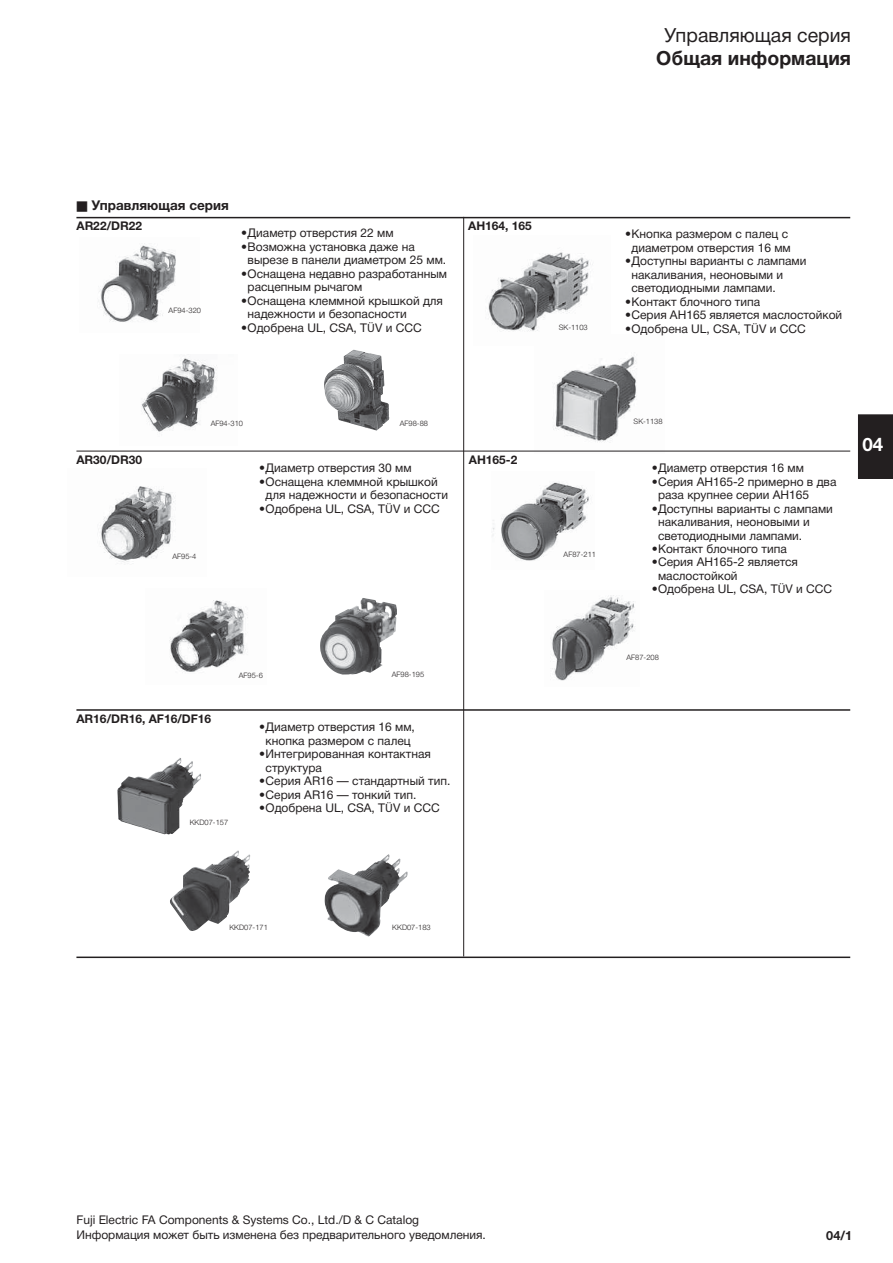
<style>
.page{position:relative;width:893px;height:1263px;background:#fff}
.page>*{position:absolute;margin:0;border:0;box-sizing:border-box;transform-origin:0 0}
.t1{font:19.5px "Helvetica Neue Cyr";color:#231f20}
.t2{font:700 19.5px "Helvetica Neue Cyr";color:#231f20}
.t3{font:700 18.75px "Helvetica Neue Cyr";color:#fff}
.t4{font:700 13.5px "Helvetica Neue Cyr";color:#231f20}
.t5{font:700 12.75px "Helvetica Neue Cyr";color:#231f20}
.t6{font:12px/13.5px "Helvetica Neue Cyr";color:#231f20}
.t7{font:700 12px "Helvetica Neue Cyr";color:#231f20}
.t8{font:700 12px "Helvetica Neue Cyr";letter-spacing:-.22em;color:#231f20}
.t9{font:300 7.5px "Helvetica Neue Cyr";color:#231f20}
.s1{font-family:"Myriad Pro"}
</style>
<div class="page">
<div style="left:858px;top:415px;width:35px;height:63px;background:#231f20"></div>
<img style="left:492px;top:482px;width:97px;height:79px">
<img style="left:550px;top:595px;width:85px;height:86px">
<img style="left:534px;top:356px;width:131px;height:95px">
<img style="left:488px;top:252px;width:105px;height:80px">
<img style="left:98px;top:486px;width:76px;height:76px">
<hr style="left:463px;top:217px;width:1px;height:739px;background:#231f20">
<hr style="left:76px;top:451px;width:774px;height:1px;background:#231f20">
<hr style="left:76px;top:709px;width:774px;height:2px;background:#231f20">
<img style="left:98px;top:243px;width:78px;height:79px">
<img style="left:141px;top:358px;width:76px;height:74px">
<img style="left:169px;top:600px;width:79px;height:72px">
<img style="left:324px;top:349px;width:65px;height:82px">
<img style="left:320px;top:598px;width:77px;height:77px">
<hr style="left:76px;top:217px;width:774px;height:1px;background:#231f20">
<hr style="left:76px;top:957px;width:774px;height:1px;background:#231f20">
<img style="left:117px;top:758px;width:84px;height:77px">
<img style="left:170px;top:850px;width:80px;height:81px">
<img style="left:324px;top:854px;width:84px;height:83px">
<h1 class="t1" style="left:664px;top:28px;width:188px">Управляющая серия</h1>
<h1 class="t2" style="left:656px;top:47px;width:196px">Общая информация</h1>
<p class="t4" style="left:91px;top:197px;width:139px">Управляющая серия</p>
<p class="t8" style="left:76px;top:219px;width:67px">AR22/DR22</p>
<p class="t9" style="left:169px;top:308px;width:34px">AF94-320</p>
<p class="t6" style="left:241px;top:227px;width:154px">• Диаметр отверстия 22 мм</p>
<p class="t6" style="left:248px;top:241px;width:200px;text-indent:-6px">• Возможна установка даже на вырезе в панели диаметром 25 мм.</p>
<p class="t6" style="left:248px;top:268px;width:201px;text-indent:-6px">• Оснащена недавно разработанным расцепным рычагом</p>
<p class="t6" style="left:248px;top:295px;width:197px;text-indent:-6px">• Оснащена клеммной крышкой для надежности и безопасности</p>
<p class="t6" style="left:241px;top:322px;width:182px">• Одобрена UL, CSA, T<span class="s1">Ü</span>V и CCC</p>
<p class="t7" style="left:468px;top:219px;width:65px">AH164, 165</p>
<p class="t9" style="left:559px;top:325px;width:31px">SK-1103</p>
<p class="t6" style="left:625px;top:228px;width:167px;text-align:center">• Кнопка размером с палец с диаметром отверстия 16 мм</p>
<p class="t6" style="left:631px;top:255px;width:176px;text-indent:-6px">• Доступны варианты с лампами накаливания, неоновыми и светодиодными лампами.</p>
<p class="t6" style="left:625px;top:296px;width:137px">• Контакт блочного типа</p>
<p class="t6" style="left:625px;top:309px;width:219px">• Серия AH165 является маслостойкой</p>
<p class="t6" style="left:625px;top:323px;width:182px">• Одобрена UL, CSA, T<span class="s1">Ü</span>V и CCC</p>
<p class="t8" style="left:76px;top:452px;width:67px">AR30/DR30</p>
<p class="t9" style="left:211px;top:421px;width:34px">AF94-310</p>
<p class="t9" style="left:172px;top:554px;width:26px">AF95-4</p>
<p class="t9" style="left:400px;top:421px;width:30px">AF98-88</p>
<p class="t6" style="left:259px;top:462px;width:154px">• Диаметр отверстия 30 мм</p>
<p class="t6" style="left:266px;top:475px;width:184px;text-indent:-6px">• Оснащена клеммной крышкой для надежности и безопасности</p>
<p class="t6" style="left:259px;top:502px;width:182px">• Одобрена UL, CSA, T<span class="s1">Ü</span>V и CCC</p>
<p class="t7" style="left:469px;top:452px;width:50px">AH165-2</p>
<p class="t9" style="left:239px;top:673px;width:26px">AF95-6</p>
<p class="t9" style="left:392px;top:672px;width:34px">AF98-195</p>
<p class="t7" style="left:76px;top:712px;width:136px">AR16/DR16, AF16/DF16</p>
<p class="t9" style="left:190px;top:820px;width:40px">KKD07-157</p>
<p class="t6" style="left:259px;top:721px;width:157px;text-align:center">• Диаметр отверстия 16 мм, кнопка размером с палец</p>
<p class="t6" style="left:266px;top:748px;width:167px;text-indent:-6px">• Интегрированная контактная структура</p>
<p class="t6" style="left:259px;top:775px;width:193px">• Серия AR16 — стандартный тип.</p>
<p class="t6" style="left:259px;top:789px;width:159px">• Серия AR16 — тонкий тип.</p>
<p class="t6" style="left:259px;top:802px;width:182px">• Одобрена UL, CSA, T<span class="s1">Ü</span>V и CCC</p>
<p class="t9" style="left:564px;top:551px;width:34px">AF87-211</p>
<p class="t9" style="left:633px;top:419px;width:31px">SK-1138</p>
<p class="t6" style="left:652px;top:462px;width:154px">• Диаметр отверстия 16 мм</p>
<p class="t6" style="left:658px;top:475px;width:180px;text-indent:-6px">• Серия AH165-2 примерно в два раза крупнее серии AH165</p>
<p class="t6" style="left:658px;top:502px;width:176px;text-indent:-6px">• Доступны варианты с лампами накаливания, неоновыми и светодиодными лампами.</p>
<p class="t6" style="left:652px;top:543px;width:137px">• Контакт блочного типа</p>
<p class="t6" style="left:658px;top:556px;width:142px;text-indent:-6px">• Серия AH165-2 является маслостойкой</p>
<p class="t6" style="left:652px;top:583px;width:182px">• Одобрена UL, CSA, T<span class="s1">Ü</span>V и CCC</p>
<p class="t9" style="left:626px;top:655px;width:34px">AF87-208</p>
<h2 class="t3" style="left:862px;top:433px;width:22px">04</h2>
<p class="t9" style="left:229px;top:925px;width:40px">KKD07-171</p>
<p class="t9" style="left:392px;top:925px;width:40px">KKD07-183</p>
<p class="t6" style="left:76px;top:1214px;width:411px;line-height:15px">Fuji Electric FA Components &amp; Systems Co., Ltd./D &amp; C Catalog<br>Информация может быть изменена без предварительного уведомления.</p>
<p class="t5" style="left:826px;top:1228px;width:27px">04/1</p>
</div>
